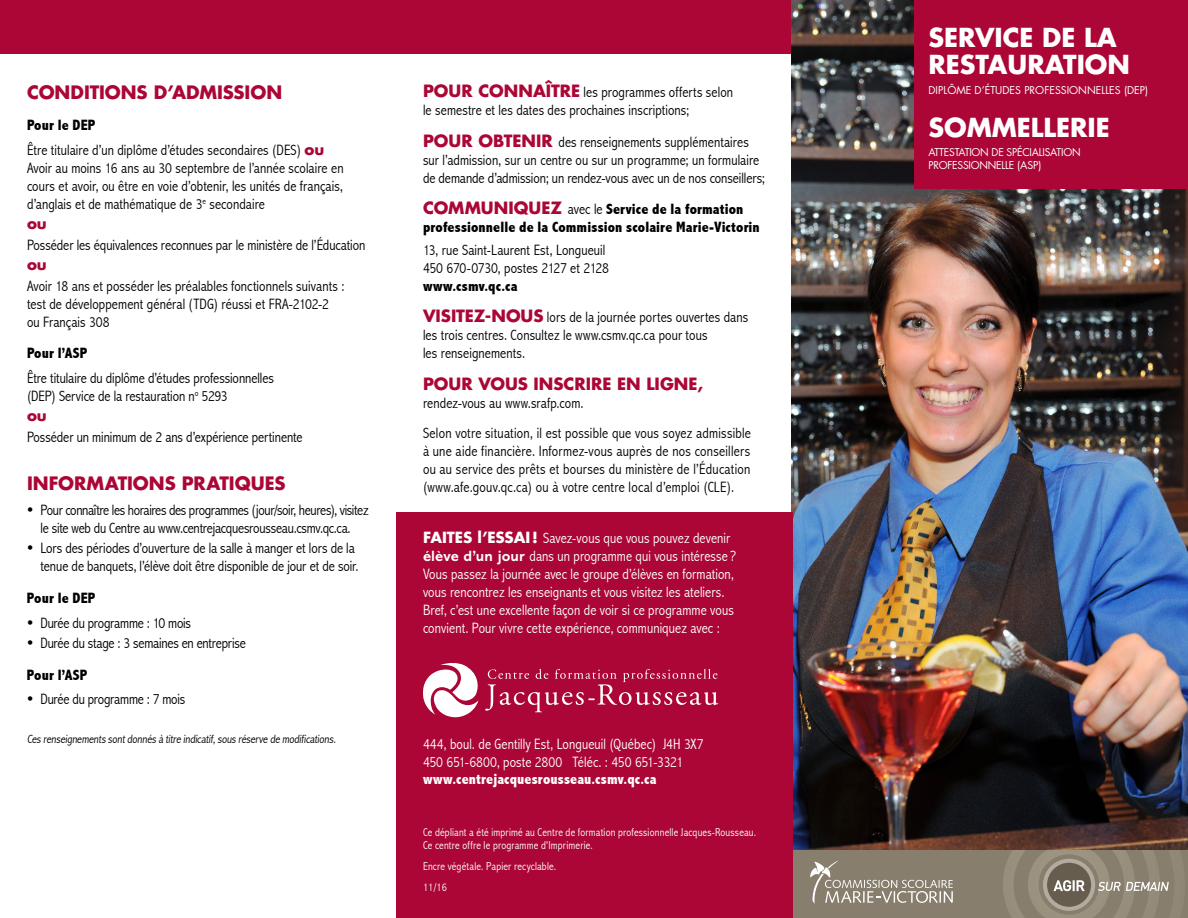
<style>
.page{position:relative;width:1188px;height:918px;background:#fff}
.page>*{position:absolute;margin:0;border:0;box-sizing:border-box;transform-origin:0 0}
.t1{font:700 25.5px/27px "Futura Std";color:#fff}
.t2{font:700 18px "Futura Std";color:#ab0635}
.t3{font:700 16.5px "Futura Std";color:#ab0635}
.t4{font:300 condensed 15px/18px "Abadi";color:#000}
.t5{font:300 condensed 15px/18px "Abadi";letter-spacing:.005em;color:#fff}
.t6{font:300 condensed 15px/18px "Abadi";letter-spacing:-.02em;color:#000;text-align:center}
.t7{font:800 condensed 15px/18px "Abadi";letter-spacing:.005em;color:#000}
.t8{font:800 condensed 15px "Abadi";letter-spacing:.01em;color:#fff}
.t9{font:700 15px "Futura Std";color:#ab0635}
.t10{font:300 condensed 12px "Abadi";color:#000}
.t11{font:300 condensed 11.4px/13.6px "Abadi";letter-spacing:.015em;color:#fff}
.t12{font:10.5px/13.5px "Futura Std";letter-spacing:-.02em;color:#fff}
.t13{font:10.5px "Futura Std";color:#fff}
.s1{font-weight:800}
.s2{font-family:"Futura Std";font-weight:700;font-stretch:normal;color:#ab0635}
.s3{font-family:"Futura Std";font-weight:700;font-stretch:normal;font-size:16.5px;color:#ab0635}
.s4{font-weight:300}
.s5{font-family:"Futura Std";font-weight:700;font-stretch:normal}
.s6{font-weight:700;font-stretch:normal}
</style>
<div class="page">
<div style="left:0;top:0;width:792px;height:54px;background:#ab0635"></div>
<img style="left:792px;top:0;width:396px;height:850px">
<div style="left:915px;top:0;width:273px;height:189px;background:#ab0635"></div>
<div style="left:792px;top:850px;width:396px;height:68px;background:#887e6e"></div>
<svg style="left:810px;top:861px;width:143px;height:43px"></svg>
<svg style="left:1003px;top:850px;width:166px;height:68px"></svg>
<div style="left:396px;top:513px;width:396px;height:405px;background:#ab0635"></div>
<svg style="left:423px;top:663px;width:295px;height:54px"></svg>
<p class="t2" style="left:27px;top:80px;width:257px">CONDITIONS D’ADMISSION</p>
<p class="t4" style="left:27px;top:113px;width:299px;line-height:24.8px"><span class="s1">Pour le DEP<br></span>Être titulaire d’un diplôme d’études secondaires (DES) <span class="s2">ou</span></p>
<p class="t4" style="left:27px;top:159px;width:318px;text-align:justify">Avoir au moins 16 ans au 30 septembre de l’année scolaire en cours et avoir, ou être en voie d’obtenir, les unités de français, d’anglais et de mathématique de 3<sup>e</sup> secondaire</p>
<p class="t9" style="left:27px;top:214px;width:21px">ou</p>
<p class="t4" style="left:27px;top:236px;width:340px">Posséder les équivalences reconnues par le ministère de l’Éducation</p>
<p class="t9" style="left:27px;top:255px;width:21px">ou</p>
<p class="t4" style="left:27px;top:277px;width:319px">Avoir 18 ans et posséder les préalables fonctionnels suivants : test de développement général (TDG) réussi et FRA-2102-2 ou Français 308</p>
<p class="t7" style="left:27px;top:344px;width:62px">Pour l’ASP</p>
<p class="t4" style="left:27px;top:369px;width:249px">Être titulaire du diplôme d’études professionnelles (DEP) Service de la restauration n<sup>o</sup> 5293</p>
<p class="t9" style="left:27px;top:406px;width:21px">ou</p>
<p class="t4" style="left:27px;top:428px;width:277px">Posséder un minimum de 2 ans d’expérience pertinente</p>
<p class="t2" style="left:27px;top:472px;width:260px">INFORMATIONS PRATIQUES</p>
<p class="t6" style="left:27px;top:501px;width:343px">• Pour connaître les horaires des programmes (jour/soir, heures), visitez le site web du Centre au www.centrejacquesrousseau.csmv.qc.ca.</p>
<p class="t4" style="left:27px;top:539px;width:333px;text-align:right">• Lors des périodes d’ouverture de la salle à manger et lors de la tenue de banquets, l’élève doit être disponible de jour et de soir.</p>
<p class="t7" style="left:27px;top:589px;width:70px">Pour le DEP</p>
<p class="t4" style="left:27px;top:614px;width:166px">• Durée du programme : 10 mois</p>
<p class="t4" style="left:27px;top:627px;width:220px;line-height:31.5px">• Durée du stage : 3 semaines en entreprise<br><span class="s1">Pour l’ASP</span></p>
<p class="t4" style="left:27px;top:690px;width:160px">• Durée du programme : 7 mois</p>
<p class="t10" style="left:27px;top:732px;width:312px">Ces renseignements sontdonnés à titre indicatif,sous réserve de modifications.</p>
<h1 class="t1" style="left:928px;top:24px;width:203px">SERVICE DE LA<br>RESTAURATION</h1>
<p class="t4" style="left:423px;top:83px;width:312px"><span class="s3">POUR CONNAÎTRE</span> les programmes offerts selon</p>
<p class="t13" style="left:928px;top:83px;width:221px">DIPLÔME D’ÉTUDES PROFESSIONNELLES (DEP)</p>
<p class="t4" style="left:423px;top:95px;width:327px;line-height:31.5px">le semestre et les dates des prochaines inscriptions;<br><span class="s3">POUR OBTENIR</span> des renseignements supplémentaires</p>
<p class="t4" style="left:423px;top:151px;width:343px">sur l’admission, sur un centre ou sur un programme; un formulaire de demande d’admission; un rendez-vous avec un de nos conseillers;</p>
<p class="t7" style="left:423px;top:200px;width:338px"><span class="s3">COMMUNIQUEZ</span> <span class="s4">avec le</span> Service de la formation professionnelle de la Commission scolaire Marie-Victorin</p>
<p class="t4" style="left:423px;top:241px;width:188px">13, rue Saint-Laurent Est, Longueuil<br>450 670-0730, postes 2127 et 2128</p>
<p class="t4" style="left:423px;top:270px;width:327px;line-height:31.5px"><span class="s1">www.csmv.qc.ca<br></span><span class="s3">VISITEZ-NOUS</span> lors de la journée portes ouvertes dans</p>
<p class="t4" style="left:423px;top:326px;width:286px">les trois centres. Consultez le www.csmv.qc.ca pour tous les renseignements.</p>
<p class="t3" style="left:423px;top:373px;width:282px">POUR VOUS INSCRIRE EN LIGNE,</p>
<p class="t4" style="left:423px;top:388px;width:330px;line-height:30.5px">rendez-vous au www.srafp.com.<br>Selon votre situation, il est possible que vous soyez admissible</p>
<p class="t4" style="left:423px;top:442px;width:329px;text-align:justify">à une aide financière. Informez-vous auprès de nos conseillers ou au service des prêts et bourses du ministère de l’Éducation (www.afe.gouv.qc.ca) ou à votre centre local d’emploi (CLE).</p>
<h1 class="t1" style="left:928px;top:113px;width:183px">SOMMELLERIE</h1>
<p class="t12" style="left:928px;top:145px;width:154px">ATTESTATION DE SPÉCIALISATION<br>PROFESSIONNELLE (ASP)</p>
<p class="t5" style="left:423px;top:529px;width:315px"><span class="s5">FAITES l’ESSAI!</span> Savez-vous que vous pouvez devenir <span class="s6">élève d’un jour</span> dans un programme qui vous intéresse ?<br>Vous passez la journée avec le groupe d’élèves en formation, vous rencontrez les enseignants et vous visitez les ateliers.<br>Bref, c’est une excellente façon de voir si ce programme vous convient. Pour vivre cette expérience, communiquez avec :</p>
<p class="t5" style="left:423px;top:735px;width:282px">444, boul. de Gentilly Est, Longueuil (Québec) J4H 3X7<br>450 651-6800, poste 2800 Téléc. : 450 651-3321</p>
<p class="t8" style="left:423px;top:770px;width:235px">www.centrejacquesrousseau.csmv.qc.ca</p>
<p class="t11" style="left:423px;top:825px;width:335px">Ce dépliant a été imprimé au Centre de formation professionnelle Jacques-Rousseau.<br>Ce centre offre le programme d’Imprimerie.</p>
<p class="t11" style="left:423px;top:856px;width:135px;line-height:21px">Encre végétale. Papier recyclable.<br>11/16</p>
</div>
